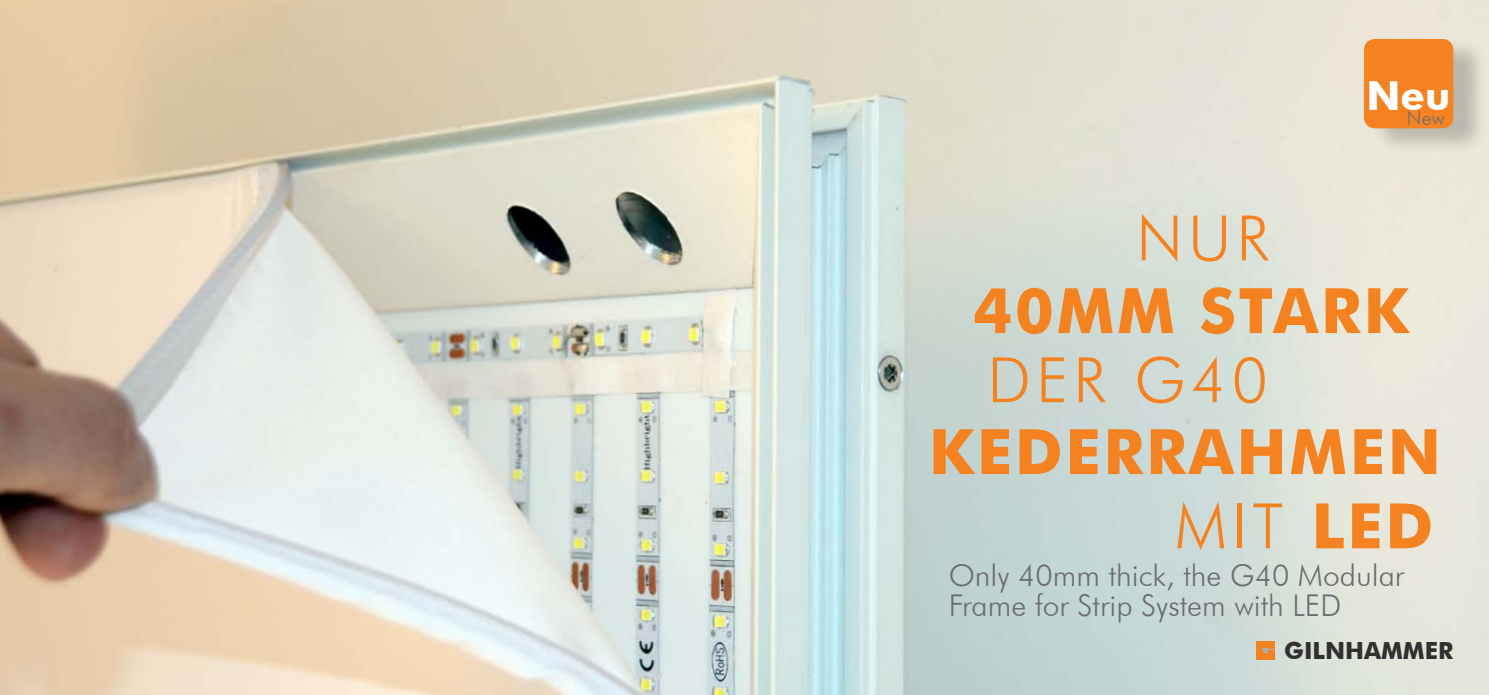
<style>
.page{position:relative;width:1489px;height:695px;background:#fff}
.page>*{position:absolute;margin:0;border:0;box-sizing:border-box;transform-origin:0 0}
.t1{font:700 62.5px "Futura BT";letter-spacing:.04em;color:#f58220}
.t2{font:300 62.5px "Futura BT";letter-spacing:.08em;color:#f58220}
.t3{font:700 40px "Futura BT";color:#fff}
.t4{font:300 30px/30px "Futura BT";color:#6c6d70}
.t5{font:700 23.5px "Futura BT";color:#312f30}
.s1{font-weight:700}
</style>
<div class="page">
<img style="left:0;top:0;width:1488px;height:694px">
<div style="left:1255px;top:641px;width:19px;height:19px;background:#f58220"></div>
<svg style="left:1263px;top:648px;width:11px;height:4px"></svg>
<div style="left:1371px;top:38px;width:116px;height:117px;background:#231f20;opacity:.24"></div>
<div style="left:1365px;top:41px;width:86px;height:85px;background:#f58220;border-radius:9px"></div>
<div style="left:1363px;top:39px;width:90px;height:89px;border:4px solid #f58220;border-radius:9px"></div>
<h1 class="t2" style="left:1136px;top:200px;width:121px">nur</h1>
<h2 class="t3" style="left:1366px;top:71px;width:85px">NEU<sub>New</sub></h2>
<h1 class="t1" style="left:973px;top:273px;width:142px">40MM</h1>
<h1 class="t1" style="left:1199px;top:273px;width:211px">STARK</h1>
<h1 class="t2" style="left:987px;top:342px;width:282px">DER G40</h1>
<h1 class="t1" style="left:928px;top:413px;width:90px">KEDER</h1>
<h1 class="t1" style="left:1145px;top:413px;width:296px">RAHMEN</h1>
<h1 class="t2" style="left:1174px;top:488px;width:260px">mit <span class="s1">LED</span></h1>
<p class="t4" style="left:948px;top:560px;width:457px">Only 40mm thick, the G40 Modular<br>Frame for Strip System with LED</p>
<p class="t5" style="left:1283px;top:636px;width:171px">GILNHAMMER</p>
</div>
